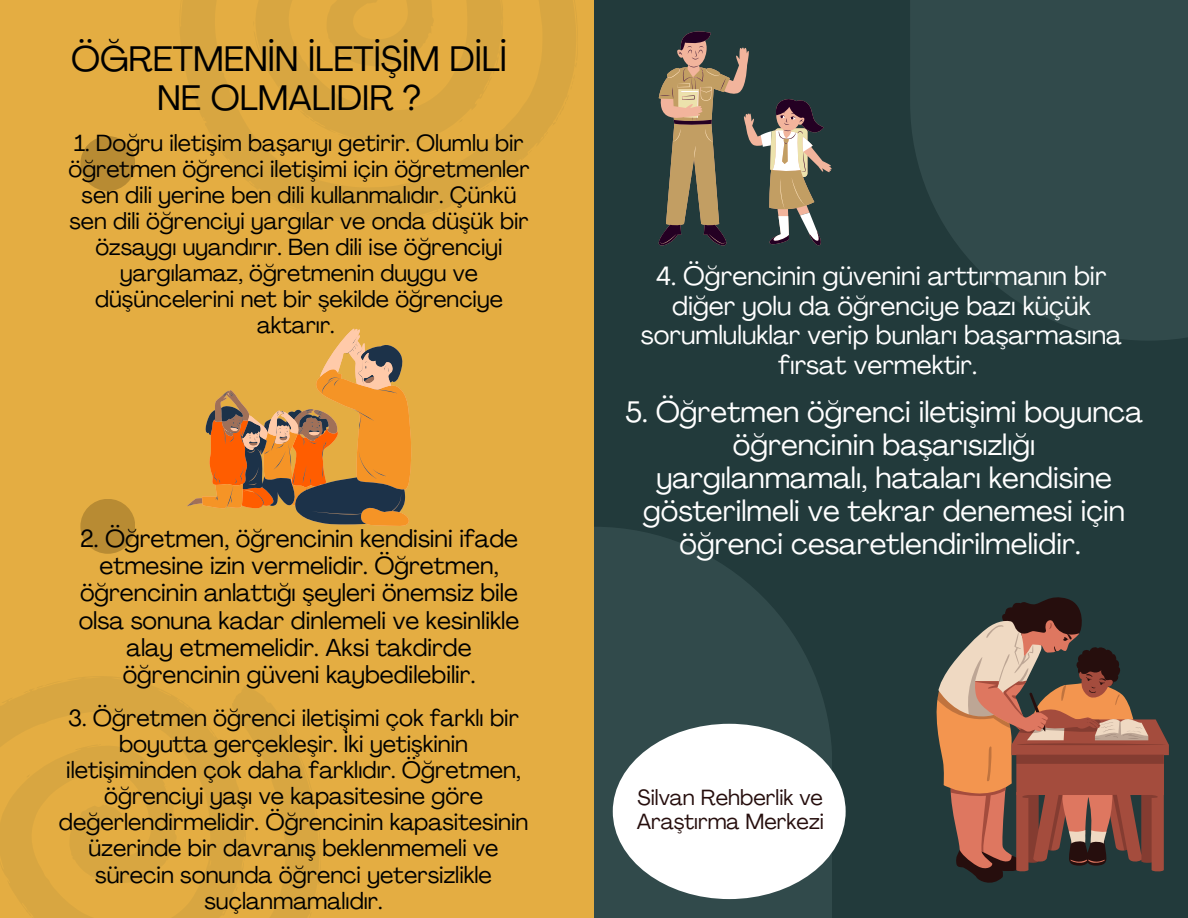
<style>
.page{position:relative;width:1188px;height:918px;background:#223a3b}
.page>*{position:absolute;margin:0;border:0;box-sizing:border-box;transform-origin:0 0}
.t1{font:35.1px/39.5px "Agrandir";color:#000;text-align:center}
.t2{font:29.25px/33px "Agrandir";color:#fff;text-align:center}
.t3{font:26.1px/29.4px "Agrandir";color:#fff;text-align:center}
.t4{font:24.3px/27.3px "Agrandir";color:#000;text-align:center}
.t5{font:23.25px/26.2px "Agrandir";color:#000;text-align:center}
.t6{font:23.1px/26px "Agrandir";color:#000;text-align:center}
.t7{font:21.75px/24.5px "Agrandir";color:#260e0d}
</style>
<div class="page">
<div style="left:356px;top:527px;width:476px;height:391px;background:linear-gradient(to bottom,#2b4445,#344d4e)"></div>
<div style="left:0;top:0;width:594px;height:918px;background:#e4ad42"></div>
<svg style="left:0;top:676px;width:319px;height:242px"></svg>
<svg style="left:180px;top:0;width:397px;height:221px"></svg>
<div style="left:910px;top:0;width:278px;height:341px;background:linear-gradient(to right,#2c4445,#334c4d)"></div>
<div style="left:80px;top:136px;width:55px;height:55px;background:#b88b33;border-radius:50%"></div>
<div style="left:80px;top:499px;width:55px;height:55px;background:#b88b33;border-radius:50%"></div>
<svg style="left:971px;top:597px;width:111px;height:286px"></svg>
<svg style="left:936px;top:619px;width:233px;height:253px"></svg>
<svg style="left:658px;top:31px;width:174px;height:215px"></svg>
<svg style="left:613px;top:724px;width:233px;height:175px"></svg>
<svg style="left:187px;top:328px;width:224px;height:198px"></svg>
<p class="t1" style="left:71px;top:42px;width:437px">ÖĞRETMENİN İLETİŞİM DİLİ<br>NE OLMALIDIR ?</p>
<p class="t6" style="left:69px;top:133px;width:463px">1. Doğru iletişim başarıyı getirir. Olumlu bir öğretmen öğrenci iletişimi için öğretmenler sen dili yerine ben dili kullanmalıdır. Çünkü sen dili öğrenciyi yargılar ve onda düşük bir özsaygı uyandırır. Ben dili ise öğrenciyi yargılamaz, öğretmenin duygu ve düşüncelerini net bir şekilde öğrenciye aktarır.</p>
<p class="t4" style="left:79px;top:527px;width:442px">2. Öğretmen, öğrencinin kendisini ifade etmesine izin vermelidir. Öğretmen, öğrencinin anlattığı şeyleri önemsiz bile olsa sonuna kadar dinlemeli ve kesinlikle alay etmemelidir. Aksi takdirde öğrencinin güveni kaybedilebilir.</p>
<p class="t5" style="left:59px;top:707px;width:471px">3. Öğretmen öğrenci iletişimi çok farklı bir boyutta gerçekleşir. İki yetişkinin iletişiminden çok daha farklıdır. Öğretmen, öğrenciyi yaşı ve kapasitesine göre değerlendirmelidir. Öğrencinin kapasitesinin üzerinde bir davranış beklenmemeli ve sürecin sonunda öğrenci yetersizlikle suçlanmamalıdır.</p>
<p class="t3" style="left:641px;top:264px;width:483px">4. Öğrencinin güvenini arttırmanın bir diğer yolu da öğrenciye bazı küçük sorumluluklar verip bunları başarmasına fırsat vermektir.</p>
<p class="t2" style="left:625px;top:398px;width:519px">5. Öğretmen öğrenci iletişimi boyunca öğrencinin başarısızlığı yargılanmamalı, hataları kendisine gösterilmeli ve tekrar denemesi için öğrenci cesaretlendirilmelidir.</p>
<p class="t7" style="left:637px;top:787px;width:189px">Silvan Rehberlik ve<br>Araştırma Merkezi</p>
</div>
